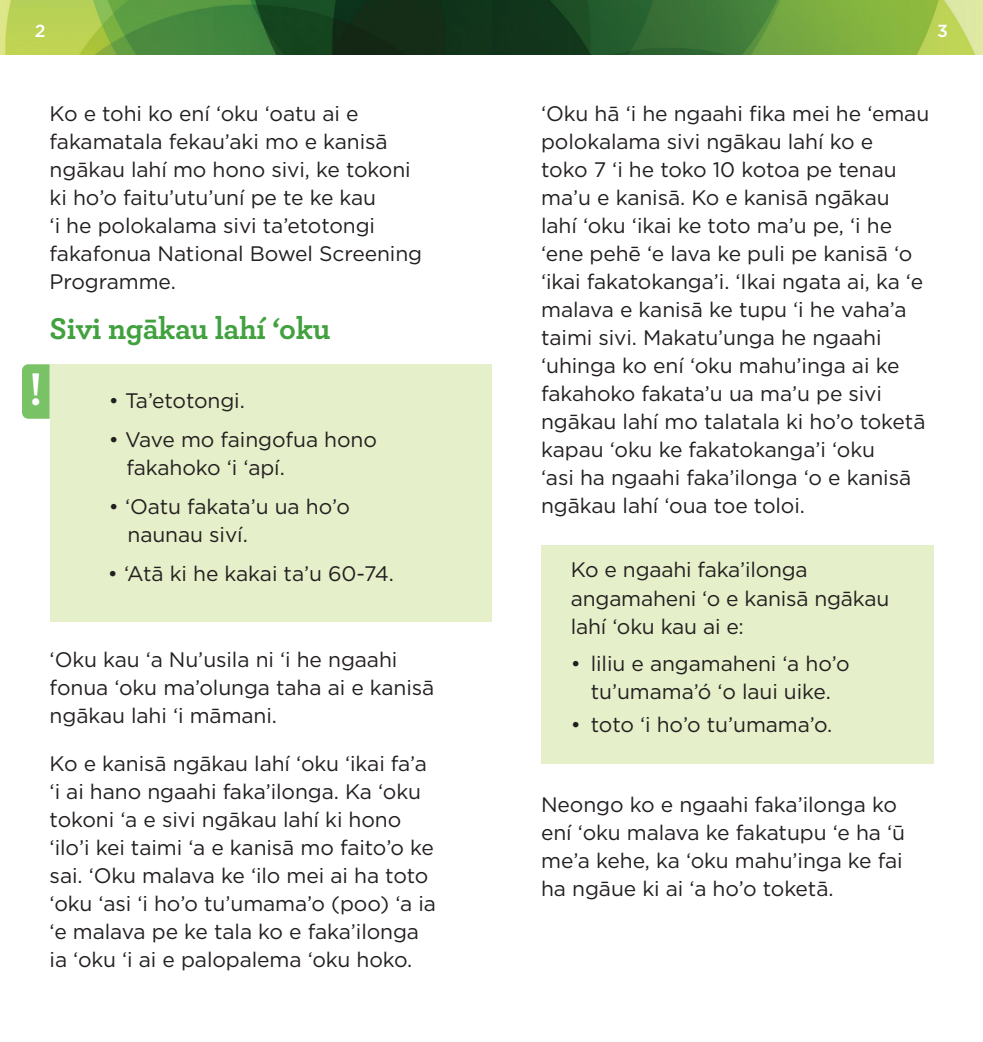
<style>
.page{position:relative;width:983px;height:1042px;background:#fff}
.page>*{position:absolute;margin:0;border:0;box-sizing:border-box;transform-origin:0 0}
.t1{font:700 48.12px "Archer";color:#fff}
.TTS_Subhead_L1{font:700 31.5px "Archer";letter-spacing:-.015em;color:#40a13e}
.TTS_Body_text{font:21px/28px "Gotham";letter-spacing:-.005em;color:#231f20}
.TTS_Bullet-text{font:21px/28px "Gotham";letter-spacing:-.005em;color:#231f20;text-align:center}
.t2{font:500 17.5px "Gotham";color:#fff}
</style>
<div class="page">
<img style="left:0;top:0;width:982px;height:55px">
<div style="left:50px;top:364px;width:441px;height:257px;background:#e5efc9"></div>
<svg style="left:22px;top:364px;width:28px;height:55px;background:#7dc46b"></svg>
<div style="left:541px;top:546px;width:392px;height:218px;background:#e5efc9"></div>
<p class="t2" style="left:35px;top:19px;width:12px">2</p>
<p class="t2" style="left:937px;top:19px;width:12px">3</p>
<p class="TTS_Body_text" style="left:50px;top:99px;width:374px">Ko e tohi ko ení ‘oku ‘oatu ai e fakamatala fekau’aki mo e kanisā ngākau lahí mo hono sivi, ke tokoni ki ho’o faitu’utu’uní pe te ke kau<br>‘i he polokalama sivi ta’etotongi fakafonua National Bowel Screening<br>Programme.</p>
<p class="TTS_Subhead_L1" style="left:50px;top:304px;width:282px">Sivi ngākau lahí ‘oku</p>
<p class="t1" style="left:29px;top:351px;width:15px">!</p>
<p class="TTS_Body_text" style="left:109px;top:386px;width:137px">• Ta’etotongi.</p>
<p class="TTS_Body_text" style="left:126px;top:425px;width:252px;text-indent:-18px">• Vave mo faingofua hono fakahoko ‘i ‘apí.</p>
<p class="TTS_Body_text" style="left:127px;top:492px;width:224px;text-indent:-19px">• ‘Oatu fakata’u ua ho’o naunau siví.</p>
<p class="TTS_Body_text" style="left:108px;top:559px;width:287px">• ‘Atā ki he kakai ta’u 60-74.</p>
<p class="TTS_Body_text" style="left:50px;top:645px;width:386px">‘Oku kau ‘a Nu’usila ni ‘i he ngaahi fonua ‘oku ma’olunga taha ai e kanisā ngākau lahi ‘i māmani.</p>
<p class="TTS_Body_text" style="left:50px;top:749px;width:388px">Ko e kanisā ngākau lahí ‘oku ‘ikai fa’a ‘i ai hano ngaahi faka’ilonga. Ka ‘oku tokoni ‘a e sivi ngākau lahí ki hono ‘ilo’i kei taimi ‘a e kanisā mo faito’o ke sai. ‘Oku malava ke ‘ilo mei ai ha toto ‘oku ‘asi ‘i ho’o tu’umama’o (poo) ‘a ia ‘e malava pe ke tala ko e faka’ilonga ia ‘oku ‘i ai e palopalema ‘oku hoko.</p>
<p class="TTS_Body_text" style="left:541px;top:99px;width:389px">‘Oku hā ‘i he ngaahi fika mei he ‘emau polokalama sivi ngākau lahí ko e<br>toko 7 ‘i he toko 10 kotoa pe tenau ma’u e kanisā. Ko e kanisā ngākau lahí ‘oku ‘ikai ke toto ma’u pe, ‘i he ‘ene pehē ‘e lava ke puli pe kanisā ‘o ‘ikai fakatokanga’i. ‘Ikai ngata ai, ka ‘e malava e kanisā ke tupu ‘i he vaha’a taimi sivi. Makatu’unga he ngaahi ‘uhinga ko ení ‘oku mahu’inga ai ke fakahoko fakata’u ua ma’u pe sivi ngākau lahí mo talatala ki ho’o toketā kapau ‘oku ke fakatokanga’i ‘oku<br>‘asi ha ngaahi faka’ilonga ‘o e kanisā ngākau lahí ‘oua toe toloi.</p>
<p class="TTS_Body_text" style="left:570px;top:555px;width:320px">Ko e ngaahi faka’ilonga angamaheni ‘o e kanisā ngākau lahí ‘oku kau ai e:</p>
<p class="TTS_Bullet-text" style="left:570px;top:649px;width:280px">• liliu e angamaheni ‘a ho’o tu’umama’ó ‘o laui uike.</p>
<p class="TTS_Bullet-text" style="left:570px;top:710px;width:263px">• toto ‘i ho’o tu’umama’o.</p>
<p class="TTS_Body_text" style="left:541px;top:790px;width:365px">Neongo ko e ngaahi faka’ilonga ko ení ‘oku malava ke fakatupu ‘e ha ‘ū me’a kehe, ka ‘oku mahu’inga ke fai ha ngāue ki ai ‘a ho’o toketā.</p>
</div>
